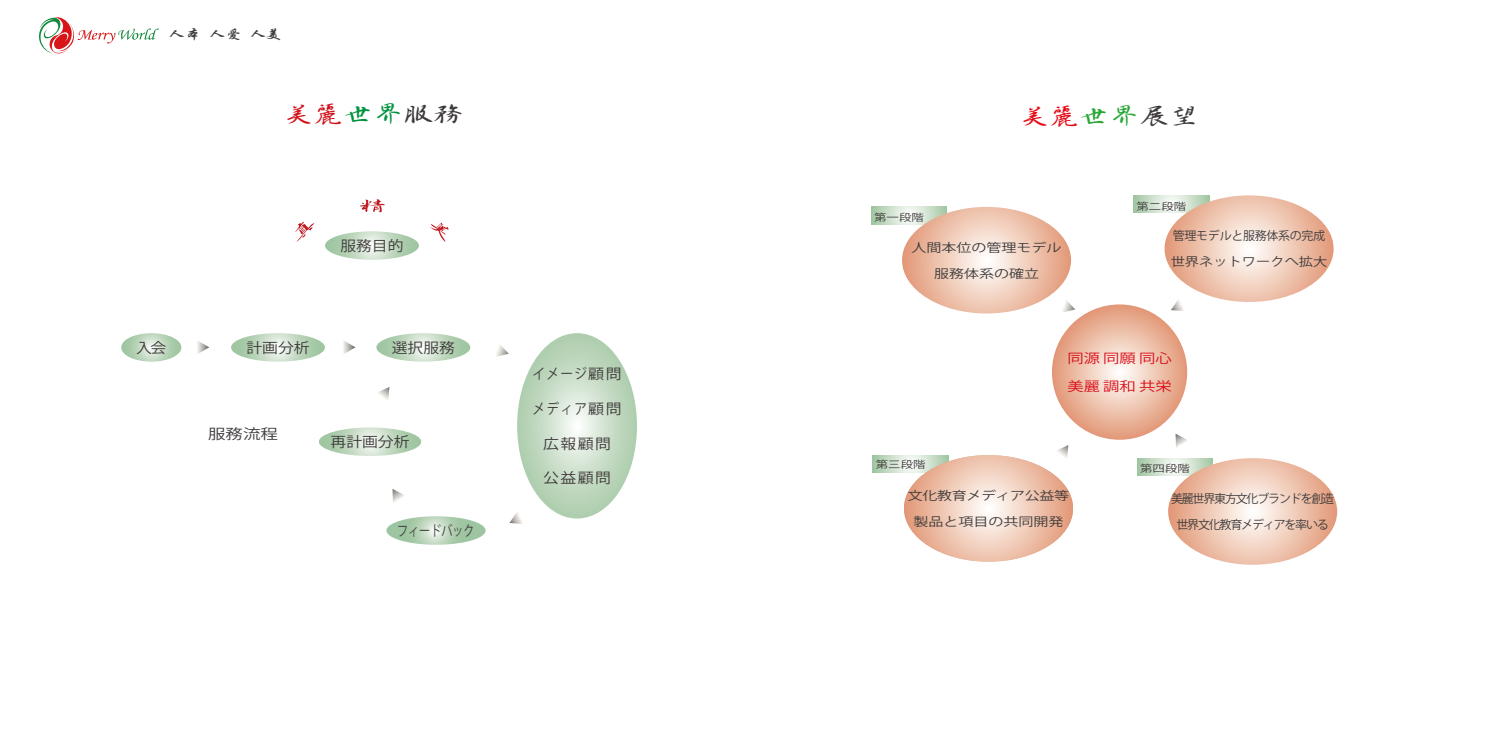
<style>
.page{position:relative;width:1489px;height:745px;background:#fff}
.page>*{position:absolute;margin:0;border:0;box-sizing:border-box;transform-origin:0 0}
.t1{font:22.5px "Gyoseki Gyosho";color:#d0121b;scale:1.33 1}
.t2{font:22.5px "Gyoseki Gyosho";color:#e60a16;scale:1.33 1}
.t3{font:14.25px "Koz Go Pro";color:#3e3a3a;scale:1.11 1}
.t4{font:14.25px "Koz Go Pro";color:#3e3a3a;scale:.89 1}
.t5{font:14.25px "Koz Go Pro";color:#3e3a3a;scale:.78 1}
.t6{font:14px "Koz Go Pro";color:#3e3a3a;scale:1.25 1}
.t7{font:13px/28.5px "Koz Go Pro";color:#d80c18;scale:1.25 1}
.t8{font:13px "ST Xingkai";color:#3e3a3a;scale:1.25 1}
.t9{font:12px/26.2px "Koz Go Pro";letter-spacing:-.1em;color:#3e3a3a;text-align:center}
.t10{font:12px/26.2px "Koz Go Pro";letter-spacing:-.025em;color:#3e3a3a}
.t11{font:12px/26.2px "Koz Go Pro";letter-spacing:-.025em;color:#3e3a3a;text-align:center;scale:1.25 1}
.t12{font:12px/26.2px "Koz Go Pro";color:#3e3a3a;text-align:center;scale:1.25 1}
.t13{font:10px "Koz Go Pro";color:#3e3a3a;scale:1.25 1}
.s1{color:#00923f}
.s2{color:#3e3a39}
.s3{color:#2aa738}
</style>
<div class="page">
<svg style="left:39px;top:17px;width:120px;height:37px"></svg>
<svg style="left:1137px;top:458px;width:31px;height:17px"></svg>
<svg style="left:1168px;top:458px;width:168px;height:106px"></svg>
<svg style="left:871px;top:207px;width:31px;height:17px"></svg>
<svg style="left:902px;top:207px;width:168px;height:106px"></svg>
<svg style="left:1133px;top:195px;width:31px;height:18px"></svg>
<svg style="left:1164px;top:195px;width:169px;height:107px"></svg>
<svg style="left:872px;top:455px;width:32px;height:17px"></svg>
<svg style="left:904px;top:455px;width:168px;height:106px"></svg>
<svg style="left:1051px;top:304px;width:136px;height:135px"></svg>
<svg style="left:319px;top:427px;width:102px;height:28px"></svg>
<svg style="left:386px;top:516px;width:99px;height:28px"></svg>
<img style="left:197px;top:341px;width:12px;height:13px">
<img style="left:343px;top:341px;width:12px;height:13px">
<img style="left:496px;top:344px;width:13px;height:12px">
<img style="left:509px;top:512px;width:13px;height:11px">
<img style="left:378px;top:387px;width:11px;height:13px">
<svg style="left:231px;top:333px;width:94px;height:28px"></svg>
<svg style="left:376px;top:333px;width:94px;height:28px"></svg>
<svg style="left:517px;top:333px;width:120px;height:185px"></svg>
<svg style="left:121px;top:333px;width:60px;height:28px"></svg>
<img style="left:392px;top:489px;width:12px;height:13px">
<svg style="left:295px;top:222px;width:19px;height:19px"></svg>
<svg style="left:360px;top:199px;width:25px;height:13px"></svg>
<svg style="left:430px;top:223px;width:18px;height:19px"></svg>
<img style="left:1055px;top:445px;width:13px;height:14px">
<img style="left:1061px;top:299px;width:14px;height:13px">
<img style="left:1175px;top:433px;width:12px;height:14px">
<img style="left:1170px;top:298px;width:14px;height:13px">
<svg style="left:325px;top:231px;width:94px;height:28px"></svg>
<p class="t8" style="left:168px;top:28px;width:92px">人本 人爱 人美</p>
<h1 class="t1" style="left:283px;top:104px;width:137px">美麗<span class="s1">世界</span><span class="s2">服務</span></h1>
<h1 class="t2" style="left:1018px;top:106px;width:137px">美麗<span class="s3">世界</span><span class="s2">展望</span></h1>
<p class="t3" style="left:340px;top:236px;width:58px">服務目的</p>
<p class="t3" style="left:136px;top:338px;width:29px">入会</p>
<p class="t3" style="left:246px;top:338px;width:58px">計画分析</p>
<p class="t3" style="left:392px;top:338px;width:58px">選択服務</p>
<p class="t6" style="left:208px;top:425px;width:57px">服務流程</p>
<p class="t3" style="left:330px;top:432px;width:73px">再計画分析</p>
<p class="t5" style="left:397px;top:520px;width:101px">フィードバック</p>
<p class="t4" style="left:532px;top:365px;width:101px">イメージ顧問</p>
<p class="t4" style="left:532px;top:399px;width:101px">メディア顧問</p>
<p class="t3" style="left:543px;top:434px;width:63px">広報顧問</p>
<p class="t3" style="left:543px;top:468px;width:63px">公益顧問</p>
<p class="t13" style="left:874px;top:211px;width:41px">第一段階</p>
<p class="t12" style="left:911px;top:234px;width:121px">人間本位の管理モデル服務体系の確立</p>
<p class="t13" style="left:1136px;top:200px;width:41px">第二段階</p>
<p class="t10" style="left:1170px;top:223px;width:158px">管理モデルと服務体系の完成世界ネットワークへ拡大</p>
<p class="t7" style="left:1067px;top:344px;width:85px">同源同願同心美麗調和共栄</p>
<p class="t13" style="left:875px;top:458px;width:41px">第三段階</p>
<p class="t11" style="left:907px;top:482px;width:130px">文化教育メディア公益等製品と項目の共同開発</p>
<p class="t13" style="left:1140px;top:461px;width:41px">第四段階</p>
<p class="t9" style="left:1170px;top:485px;width:165px">美麗世界東方文化ブランドを創造世界文化教育メディアを率いる</p>
</div>
